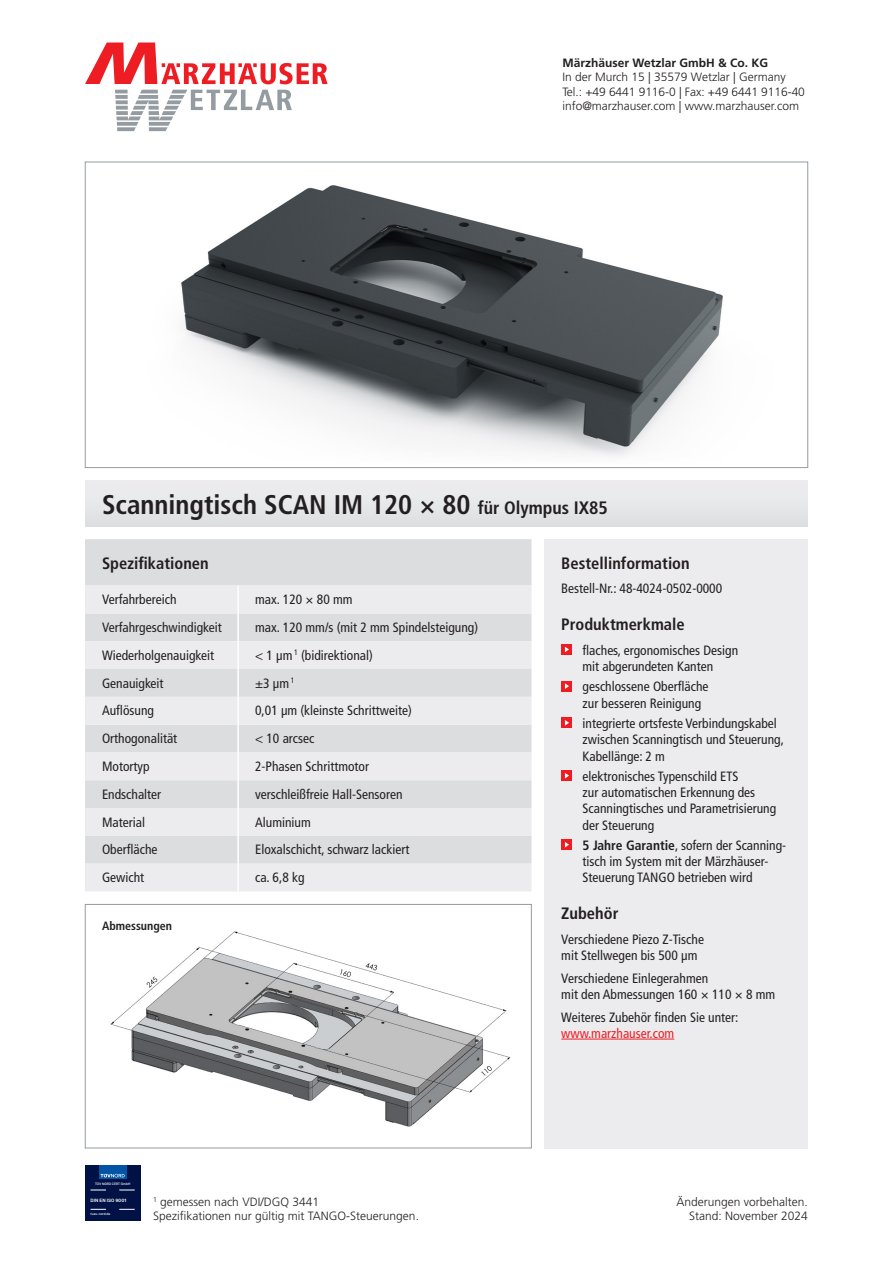
<style>
.page{position:relative;width:893px;height:1263px;background:#fff}
.page>*{position:absolute;margin:0;border:0;box-sizing:border-box;transform-origin:0 0}
.Titel{font:700 condensed 27px "Frutiger LT Std";color:#231f20}
.Überschrift{font:700 condensed 16.5px "Frutiger LT Std";color:#231f20}
.Aufzählung{font:condensed 13.5px/16.2px "Frutiger LT Std";color:#231f20}
.Fließtext__Tabelle{font:condensed 13.5px "Frutiger LT Std";color:#231f20}
.Fließtext{font:condensed 13.5px/16.2px "Frutiger LT Std";color:#231f20}
.Adresse{font:300 12px/14.4px "Frutiger LT Std";color:#231f20}
.Fußzeile_links{font:300 12px/14.4px "Frutiger LT Std";color:#231f20}
.Fußzeile_rechts{font:300 12px "Frutiger LT Std";color:#231f20}
.Bildunterschrift{font:700 condensed 12px "Frutiger LT Std";color:#231f20}
.t1{font:600 4.65px "TNG Pro";color:#fff}
.t2{font:500 3.3px "TNG Pro";color:#fff}
.s1{font-weight:700}
.s2{font-size:18px}
.s3{color:#ee1d23}
</style>
<div class="page">
<svg style="left:85px;top:43px;width:243px;height:41px"></svg>
<svg style="left:115px;top:90px;width:177px;height:41px"></svg>
<div style="left:85px;top:1165px;width:55px;height:55px;background:#001245"></div>
<div style="left:99px;top:1165px;width:27px;height:14px;background:#0154a6"></div>
<svg style="left:101px;top:1174px;width:24px;height:3px"></svg>
<svg style="left:91px;top:1189px;width:15px;height:1px"></svg>
<svg style="left:119px;top:1189px;width:16px;height:1px"></svg>
<svg style="left:91px;top:1209px;width:15px;height:1px"></svg>
<svg style="left:119px;top:1209px;width:16px;height:1px"></svg>
<img style="left:110px;top:931px;width:401px;height:196px">
<div style="left:85px;top:904px;width:446px;height:244px;border:1px solid #959ca1"></div>
<div style="left:544px;top:539px;width:264px;height:609px;background:#ececee"></div>
<div style="left:85px;top:481px;width:723px;height:45px;background:#e7e8e9"></div>
<img style="left:181px;top:185px;width:542px;height:272px">
<div style="left:85px;top:539px;width:446px;height:47px;background:#dcdddf"></div>
<svg style="left:85px;top:586px;width:446px;height:305px;background:#e4e5e7"></svg>
<hr style="left:237px;top:586px;width:2px;height:27px;background:#fff">
<hr style="left:237px;top:613px;width:2px;height:28px;background:#fff">
<hr style="left:237px;top:641px;width:2px;height:28px;background:#fff">
<hr style="left:237px;top:669px;width:2px;height:28px;background:#fff">
<hr style="left:237px;top:697px;width:2px;height:28px;background:#fff">
<hr style="left:237px;top:725px;width:2px;height:27px;background:#fff">
<hr style="left:237px;top:752px;width:2px;height:28px;background:#fff">
<hr style="left:237px;top:780px;width:2px;height:28px;background:#fff">
<hr style="left:237px;top:808px;width:2px;height:28px;background:#fff">
<hr style="left:237px;top:836px;width:2px;height:28px;background:#fff">
<hr style="left:237px;top:864px;width:2px;height:27px;background:#fff">
<hr style="left:561px;top:1039px;width:113px;height:1px;background:#ee1d23">
<div style="left:561px;top:644px;width:11px;height:11px;background:#ee1d23"></div>
<svg style="left:565px;top:647px;width:4px;height:5px"></svg>
<div style="left:561px;top:681px;width:11px;height:10px;background:#ee1d23"></div>
<svg style="left:565px;top:683px;width:4px;height:6px"></svg>
<div style="left:561px;top:717px;width:11px;height:11px;background:#ee1d23"></div>
<svg style="left:565px;top:720px;width:4px;height:6px"></svg>
<div style="left:561px;top:770px;width:11px;height:11px;background:#ee1d23"></div>
<svg style="left:565px;top:773px;width:4px;height:5px"></svg>
<div style="left:561px;top:839px;width:11px;height:11px;background:#ee1d23"></div>
<svg style="left:565px;top:842px;width:4px;height:5px"></svg>
<p class="Adresse" style="left:562px;top:56px;width:244px"><span class="s1">Märzhäuser Wetzlar GmbH &amp; Co. KG<br></span>In der Murch 15 | 35579 Wetzlar | Germany Tel.: +49 6441 9116-0 | Fax: +49 6441 9116-40 info@marzhauser.com | www.marzhauser.com</p>
<p class="Titel" style="left:102px;top:488px;width:507px">Scanningtisch SCAN IM 120 × 80 <span class="s2">für Olympus IX85</span></p>
<p class="Überschrift" style="left:102px;top:553px;width:108px">Spezifikationen</p>
<p class="Fließtext__Tabelle" style="left:102px;top:592px;width:76px">Verfahrbereich</p>
<p class="Fließtext__Tabelle" style="left:255px;top:592px;width:99px">max. 120 × 80 mm</p>
<p class="Fließtext__Tabelle" style="left:102px;top:619px;width:121px">Verfahrgeschwindigkeit</p>
<p class="Fließtext__Tabelle" style="left:255px;top:619px;width:225px">max. 120 mm/s (mit 2 mm Spindelsteigung)</p>
<p class="Fließtext__Tabelle" style="left:102px;top:647px;width:113px">Wiederholgenauigkeit</p>
<p class="Fließtext__Tabelle" style="left:255px;top:647px;width:119px">&lt; 1 µm <sup>1</sup> (bidirektional)</p>
<p class="Fließtext__Tabelle" style="left:102px;top:675px;width:63px">Genauigkeit</p>
<p class="Fließtext__Tabelle" style="left:255px;top:675px;width:41px">±3 μm <sup>1</sup></p>
<p class="Fließtext__Tabelle" style="left:102px;top:703px;width:54px">Auflösung</p>
<p class="Fließtext__Tabelle" style="left:255px;top:703px;width:158px">0,01 µm (kleinste Schrittweite)</p>
<p class="Fließtext__Tabelle" style="left:102px;top:731px;width:77px">Orthogonalität</p>
<p class="Fließtext__Tabelle" style="left:255px;top:731px;width:61px">&lt; 10 arcsec</p>
<p class="Fließtext__Tabelle" style="left:102px;top:758px;width:49px">Motortyp</p>
<p class="Fließtext__Tabelle" style="left:255px;top:758px;width:115px">2-Phasen Schrittmotor</p>
<p class="Fließtext__Tabelle" style="left:102px;top:786px;width:61px">Endschalter</p>
<p class="Fließtext__Tabelle" style="left:255px;top:786px;width:149px">verschleißfreie Hall-Sensoren</p>
<p class="Fließtext__Tabelle" style="left:102px;top:814px;width:44px">Material</p>
<p class="Fließtext__Tabelle" style="left:255px;top:814px;width:57px">Aluminium</p>
<p class="Fließtext__Tabelle" style="left:102px;top:842px;width:57px">Oberfläche</p>
<p class="Fließtext__Tabelle" style="left:255px;top:842px;width:156px">Eloxalschicht, schwarz lackiert</p>
<p class="Fließtext__Tabelle" style="left:102px;top:870px;width:44px">Gewicht</p>
<p class="Fließtext__Tabelle" style="left:255px;top:870px;width:51px">ca. 6,8 kg</p>
<p class="Bildunterschrift" style="left:102px;top:919px;width:72px">Abmessungen</p>
<p class="Überschrift" style="left:561px;top:553px;width:130px">Bestellinformation</p>
<p class="Fließtext" style="left:561px;top:581px;width:162px">Bestell-Nr.: 48-4024-0502-0000</p>
<p class="Überschrift" style="left:561px;top:614px;width:125px">Produktmerkmale</p>
<p class="Aufzählung" style="left:583px;top:642px;width:157px">flaches, ergonomisches Design mit abgerundeten Kanten</p>
<p class="Aufzählung" style="left:583px;top:679px;width:127px">geschlossene Oberfläche zur besseren Reinigung</p>
<p class="Aufzählung" style="left:583px;top:715px;width:203px">integrierte ortsfeste Verbindungskabel zwischen Scanningtisch und Steuerung,<br>Kabellänge: 2 m</p>
<p class="Aufzählung" style="left:583px;top:768px;width:195px">elektronisches Typenschild ETS<br>zur automatischen Erkennung des<br>Scanningtisches und Parametrisierung der Steuerung</p>
<p class="Aufzählung" style="left:583px;top:837px;width:205px"><span class="s1">5 Jahre Garantie</span>, sofern der Scanning&shy;tisch im System mit der Märzhäuser-<br>Steuerung TANGO betrieben wird</p>
<p class="Überschrift" style="left:561px;top:904px;width:59px">Zubehör</p>
<p class="Fließtext" style="left:561px;top:931px;width:144px">Verschiedene Piezo Z-Tische mit Stellwegen bis 500 μm</p>
<p class="Fließtext" style="left:561px;top:970px;width:215px">Verschiedene Einlegerahmen<br>mit den Abmessungen 160 × 110 × 8 mm</p>
<p class="Fließtext" style="left:561px;top:1009px;width:179px">Weiteres Zubehör finden Sie unter: <span class="s3">www.marzhauser.com</span></p>
<p class="t2" style="left:95px;top:1181px;width:37px">TÜV NORD CERT GmbH</p>
<p class="t2" style="left:90px;top:1212px;width:21px">tuev-nord.de</p>
<p class="t1" style="left:90px;top:1197px;width:38px">DIN EN ISO 9001</p>
<p class="Fußzeile_links" style="left:153px;top:1195px;width:267px"><sup>1</sup> gemessen nach VDI/DGQ 3441<br>Spezifikationen nur gültig mit TANGO-Steuerungen.</p>
<p class="Fußzeile_rechts" style="left:676px;top:1195px;width:133px">Änderungen vorbehalten.</p>
<p class="Fußzeile_rechts" style="left:689px;top:1209px;width:120px">Stand: November 2024</p>
</div>
